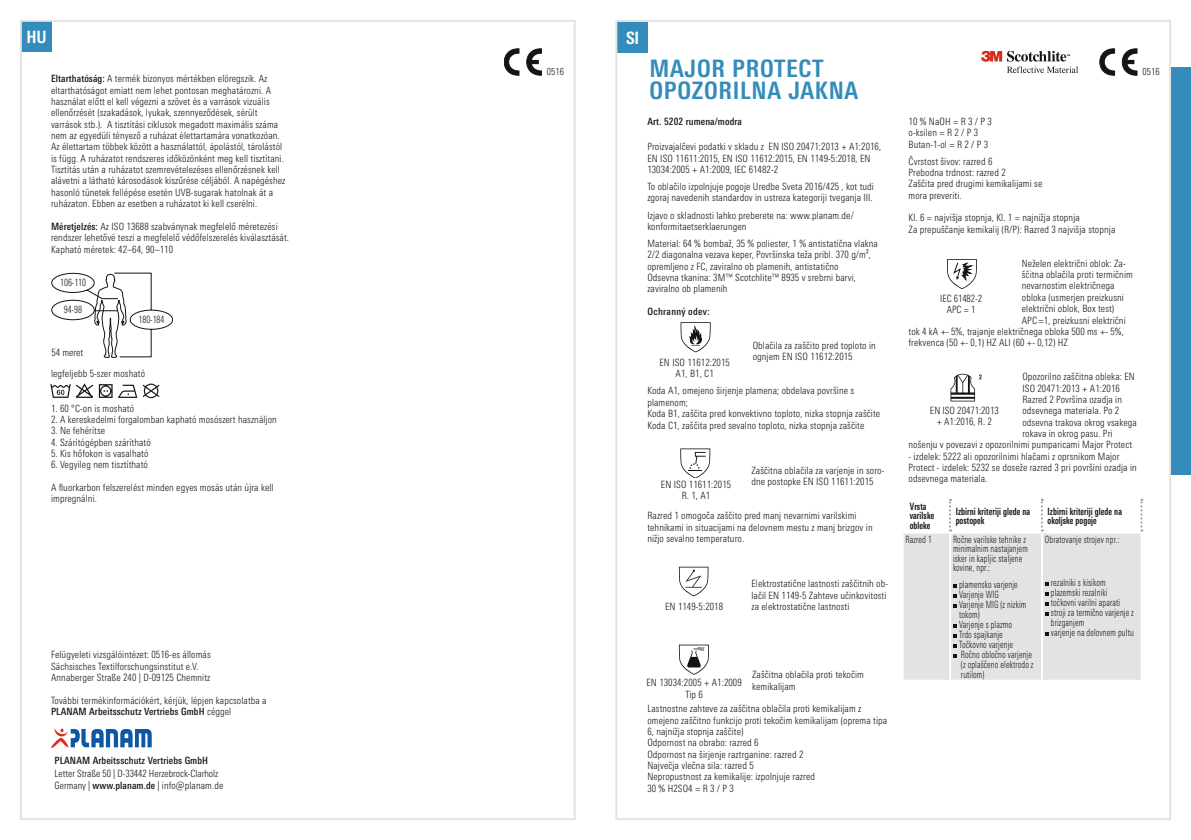
<style>
.page{position:relative;width:1191px;height:840px;background:#fff}
.page>*{position:absolute;margin:0;border:0;box-sizing:border-box;transform-origin:0 0}
.t1{font:700 condensed 24px/22.6px "Univers Next Pro";letter-spacing:.03em;color:#338cbb}
.t2{font:700 condensed 17px "Univers Next Pro";color:#fff}
.t3{font:300 condensed 10px/11.4px "Univers Next Pro";letter-spacing:.01em;color:#131413}
.t4{font:300 condensed 10px/10px "Univers Next Pro";letter-spacing:.01em;color:#131413;scale:.82 1}
.t5{font:700 condensed 10px/9.2px "Univers Next Pro";letter-spacing:.01em;color:#131413;scale:.82 1}
.t6{font:500 condensed 10px "Univers Next Pro";letter-spacing:.01em;color:#131413}
.t7{font:300 condensed 10px "Univers Next Pro";letter-spacing:.01em;color:#131413;scale:.9 1}
.t8{font:500 condensed 10px "Univers Next Pro";letter-spacing:.035em;color:#131413}
.t9{font:300 condensed 9.6px "Univers Next Pro";letter-spacing:.01em;color:#131413}
.s1{font-weight:500}
</style>
<div class="page">
<svg style="left:1099px;top:49px;width:38px;height:26px"></svg>
<svg style="left:504px;top:49px;width:37px;height:26px"></svg>
<div style="left:21px;top:21px;width:31px;height:31px;background:#338cbb"></div>
<svg style="left:51px;top:728px;width:101px;height:19px"></svg>
<svg style="left:50px;top:383px;width:43px;height:14px"></svg>
<svg style="left:143px;top:383px;width:16px;height:15px"></svg>
<svg style="left:99px;top:384px;width:38px;height:13px"></svg>
<div style="left:617px;top:22px;width:31px;height:30px;background:#338cbb"></div>
<svg style="left:947px;top:259px;width:30px;height:30px"></svg>
<svg style="left:950px;top:373px;width:31px;height:28px"></svg>
<svg style="left:680px;top:322px;width:31px;height:30px"></svg>
<svg style="left:680px;top:448px;width:30px;height:29px"></svg>
<svg style="left:679px;top:566px;width:29px;height:30px"></svg>
<svg style="left:679px;top:644px;width:30px;height:30px"></svg>
<svg style="left:903px;top:498px;width:239px;height:182px"></svg>
<svg style="left:51px;top:272px;width:122px;height:86px"></svg>
<div style="left:1171px;top:67px;width:20px;height:407px;background:#338cbb"></div>
<svg style="left:981px;top:51px;width:97px;height:22px"></svg>
<h2 class="t2" style="left:26px;top:27px;width:22px">HU</h2>
<p class="t3" style="left:51px;top:73px;width:236px"><span class="s1">Eltarthatóság:</span> A termék bizonyos mértékben elöregszik. Az eltarthatóságot emiatt nem lehet pontosan meghatározni. A használat előtt el kell végezni a szövet és a varrások vizuális ellenőrzését (szakadások, lyukak, szennyeződések, sérült varrások stb.). A tisztítási ciklusok megadott maximális száma nem az egyedüli tényező a ruházat élettartamára vonatkozóan.<br>Az élettartam többek között a használattól, ápolástól, tárolástól is függ. A ruházatot rendszeres időközönként meg kell tisztítani.<br>Tisztítás után a ruházatot szemrevételezéses ellenőrzésnek kell alávetni a látható károsodások kiszűrése céljából. A napégéshez hasonló tünetek fellépése esetén UVB-sugarak hatolnak át a ruházaton. Ebben az esetben a ruházatot ki kell cserélni.</p>
<p class="t3" style="left:51px;top:220px;width:240px"><span class="s1">Méretjelzés:</span> Az ISO 13688 szabványnak megfelelő méretezési rendszer lehetővé teszi a megfelelő védőfelszerelés kiválasztását.<br>Kapható méretek: 42–64, 90–110</p>
<p class="t7" style="left:60px;top:276px;width:30px">106-110</p>
<p class="t7" style="left:64px;top:304px;width:22px">94-98</p>
<p class="t3" style="left:51px;top:346px;width:33px">54 meret</p>
<p class="t7" style="left:138px;top:313px;width:30px">180-184</p>
<p class="t3" style="left:51px;top:368px;width:96px">legfeljebb 5-szer mosható</p>
<p class="t3" style="left:51px;top:402px;width:85px">1. 60 °C-on is mosható</p>
<p class="t3" style="left:51px;top:413px;width:227px">2. A kereskedelmi forgalomban kapható mosószert használjon</p>
<p class="t3" style="left:51px;top:424px;width:56px">3. Ne fehérítse</p>
<p class="t3" style="left:51px;top:436px;width:101px">4. Szárítógépben szárítható</p>
<p class="t3" style="left:51px;top:447px;width:99px">5. Kis hőfokon is vasalható</p>
<p class="t3" style="left:51px;top:458px;width:98px">6. Vegyileg nem tisztítható</p>
<p class="t3" style="left:51px;top:481px;width:224px">A fluorkarbon felszerelést minden egyes mosás után újra kell impregnálni.</p>
<p class="t3" style="left:51px;top:648px;width:161px">Felügyeleti vizsgálóintézet: 0516-es állomás<br>Sächsisches Textilforschungsinstitut e.V.<br>Annaberger Straße 240 | D-09125 Chemnitz</p>
<p class="t3" style="left:51px;top:694px;width:217px">További termékinformációkért, kérjük, lépjen kapcsolatba a<br><span class="s1">PLANAM Arbeitsschutz Vertriebs GmbH</span> céggel</p>
<p class="t6" style="left:55px;top:754px;width:155px">PLANAM Arbeitsschutz Vertriebs GmbH</p>
<p class="t3" style="left:55px;top:766px;width:170px;line-height:12.4px">Letter Straße 50 | D-33442 Herzebrock-Clarholz<br>Germany | <span class="s1">www.planam.de</span> | info@planam.de</p>
<h2 class="t2" style="left:626px;top:28px;width:15px">SI</h2>
<h1 class="t1" style="left:649px;top:57px;width:210px">MAJOR PROTECT<br>OPOZORILNA JAKNA</h1>
<p class="t9" style="left:547px;top:66px;width:19px">0516</p>
<p class="t9" style="left:1142px;top:66px;width:19px">0516</p>
<p class="t6" style="left:647px;top:115px;width:96px">Art. 5202 rumena/modra</p>
<p class="t3" style="left:647px;top:141px;width:235px">Proizvajalčevi podatki v skladu z EN ISO 20471:2013 + A1:2016,<br>EN ISO 11611:2015, EN ISO 11612:2015, EN 1149-5:2018, EN<br>13034:2005 + A1:2009, IEC 61482-2</p>
<p class="t3" style="left:647px;top:181px;width:228px">To oblačilo izpolnjuje pogoje Uredbe Sveta 2016/425 , kot tudi zgoraj navedenih standardov in ustreza kategoriji tveganja III.</p>
<p class="t3" style="left:647px;top:209px;width:208px">Izjavo o skladnosti lahko preberete na: www.planam.de/ konformitaetserklaerungen</p>
<p class="t3" style="left:647px;top:237px;width:232px">Material: 64 % bombaž, 35 % poliester, 1 % antistatična vlakna 2/2 diagonalna vezava keper, Površinska teža pribl. 370 g/m², opremljeno z FC, zaviralno ob plamenih, antistatično<br>Odsevna tkanina: 3M™ Scotchlite™ 8935 v srebrni barvi, zaviralno ob plamenih</p>
<p class="t8" style="left:647px;top:305px;width:64px">Ochranný odev:</p>
<p class="t3" style="left:752px;top:339px;width:125px">Oblačila za zaščito pred toploto in ognjem EN ISO 11612:2015</p>
<p class="t3" style="left:647px;top:385px;width:234px">Koda A1, omejeno širjenje plamena; obdelava površine s plamenom;<br>Koda B1, zaščita pred konvektivno toploto, nizka stopnja zaščite Koda C1, zaščita pred sevalno toploto, nizka stopnja zaščite</p>
<p class="t3" style="left:751px;top:464px;width:134px">Zaščitna oblačila za varjenje in soro&shy;dne postopke EN ISO 11611:2015</p>
<p class="t3" style="left:647px;top:510px;width:227px">Razred 1 omogoča zaščito pred manj nevarnimi varilskimi tehnikami in situacijami na delovnem mestu z manj brizgov in nižjo sevalno temperaturo.</p>
<p class="t3" style="left:751px;top:578px;width:138px">Elektrostatične lastnosti zaščitnih ob&shy;lačil EN 1149-5 Zahteve učinkovitosti za elektrostatične lastnosti</p>
<p class="t3" style="left:659px;top:356px;width:72px;text-align:center">EN ISO 11612:2015<br>A1, B1, C1</p>
<p class="t3" style="left:661px;top:478px;width:72px;text-align:center">EN ISO 11611:2015<br>R. 1, A1</p>
<p class="t3" style="left:665px;top:600px;width:59px">EN 1149-5:2018</p>
<p class="t3" style="left:752px;top:668px;width:113px">Zaščitna oblačila proti tekočim kemikalijam</p>
<p class="t3" style="left:647px;top:702px;width:241px">Lastnostne zahteve za zaščitna oblačila proti kemikalijam z omejeno zaščitno funkcijo proti tekočim kemikalijam (oprema tipa 6, najnižja stopnja zaščite)<br>Odpornost na obrabo: razred 6<br>Odpornost na širjenje raztrganine: razred 2<br>Največja vlečna sila: razred 5<br>Nepropustnost za kemikalije: izpolnjuje razred<br>30 % H2SO4 = R 3 / P 3</p>
<p class="t3" style="left:646px;top:676px;width:97px;line-height:12px;text-align:center">EN 13034:2005 + A1:2009<br>Tip 6</p>
<p class="t3" style="left:908px;top:115px;width:85px">10 % NaOH = R 3 / P 3 o-ksilen = R 2 / P 3<br>Butan-1-ol = R 2 / P 3</p>
<p class="t3" style="left:908px;top:155px;width:135px">Čvrstost šivov: razred 6<br>Prebodna trdnost: razred 2<br>Zaščita pred drugimi kemikalijami se mora preveriti.</p>
<p class="t3" style="left:908px;top:212px;width:208px">Kl. 6 = najvišja stopnja, Kl. 1 = najnižja stopnja<br>Za prepuščanje kemikalij (R/P): Razred 3 najvišja stopnja</p>
<p class="t3" style="left:1021px;top:257px;width:105px">Neželen električni oblok: Za-</p>
<p class="t3" style="left:1021px;top:269px;width:113px">ščitna oblačila proti termičnim</p>
<p class="t3" style="left:1021px;top:280px;width:94px">nevarnostim električnega</p>
<p class="t3" style="left:1021px;top:291px;width:104px">obloka (usmerjen preizkusni</p>
<p class="t3" style="left:1021px;top:303px;width:94px">električni oblok, Box test)</p>
<p class="t3" style="left:1021px;top:314px;width:105px">APC =1, preizkusni električni</p>
<p class="t3" style="left:908px;top:325px;width:217px">tok 4 kA +- 5%, trajanje električnega obloka 500 ms +- 5%,</p>
<p class="t3" style="left:908px;top:337px;width:161px">frekvenca (50 +- 0,1) HZ ALI (60 +- 0,12) HZ</p>
<p class="t3" style="left:1022px;top:371px;width:114px">Opozorilno zaščitna obleka: EN</p>
<p class="t3" style="left:1022px;top:382px;width:99px">ISO 20471:2013 + A1:2016</p>
<p class="t3" style="left:1022px;top:393px;width:101px">Razred 2 Površina ozadja in</p>
<p class="t3" style="left:1022px;top:405px;width:98px">odsevnega materiala. Po 2</p>
<p class="t3" style="left:1022px;top:416px;width:116px">odsevna trakova okrog vsakega</p>
<p class="t3" style="left:1022px;top:427px;width:92px">rokava in okrog pasu. Pri</p>
<p class="t3" style="left:908px;top:439px;width:225px">nošenju v povezavi z opozorilnimi pumparicami Major Protect</p>
<p class="t3" style="left:908px;top:450px;width:230px">- izdelek: 5222 ali opozorilnimi hlačami z oprsnikom Major<br>Protect - izdelek: 5232 se doseže razred 3 pri površini ozadja in odsevnega materiala.</p>
<p class="t3" style="left:940px;top:293px;width:43px;text-align:center">IEC 61482-2<br>APC = 1</p>
<p class="t3" style="left:930px;top:404px;width:70px;text-align:center">EN ISO 20471:2013 + A1:2016, R. 2</p>
<p class="t5" style="left:909px;top:501px;width:31px">Vrsta varilske obleke</p>
<p class="t5" style="left:955px;top:506px;width:92px">Izbirni kriteriji glede na postopek</p>
<p class="t5" style="left:1047px;top:506px;width:92px">Izbirni kriteriji glede na okoljske pogoje</p>
<p class="t4" style="left:905px;top:533px;width:33px">Razred 1</p>
<p class="t4" style="left:953px;top:534px;width:93px">Ročne varilske tehnike z minimalnim nastajanjem isker in kapljic staljene kovine, npr.:</p>
<p class="t4" style="left:1045px;top:533px;width:92px">Obratovanje strojev npr.:</p>
<p class="t4" style="left:959px;top:579px;width:92px">plamensko varjenje<br>Varjenje WIG<br>Varjenje MIG (z nizkim tokom)<br>Varjenje s plazmo<br>Trdo spajkanje<br>Točkovno varjenje<br>Ročno obločno varjenje (z oplaščeno elektrodo z rutilom)</p>
<p class="t4" style="left:1051px;top:577px;width:103px">rezalniki s kisikom plazemski rezalniki točkovni varilni aparati stroji za termično varjenje z brizganjem<br>varjenje na delovnem pultu</p>
</div>
